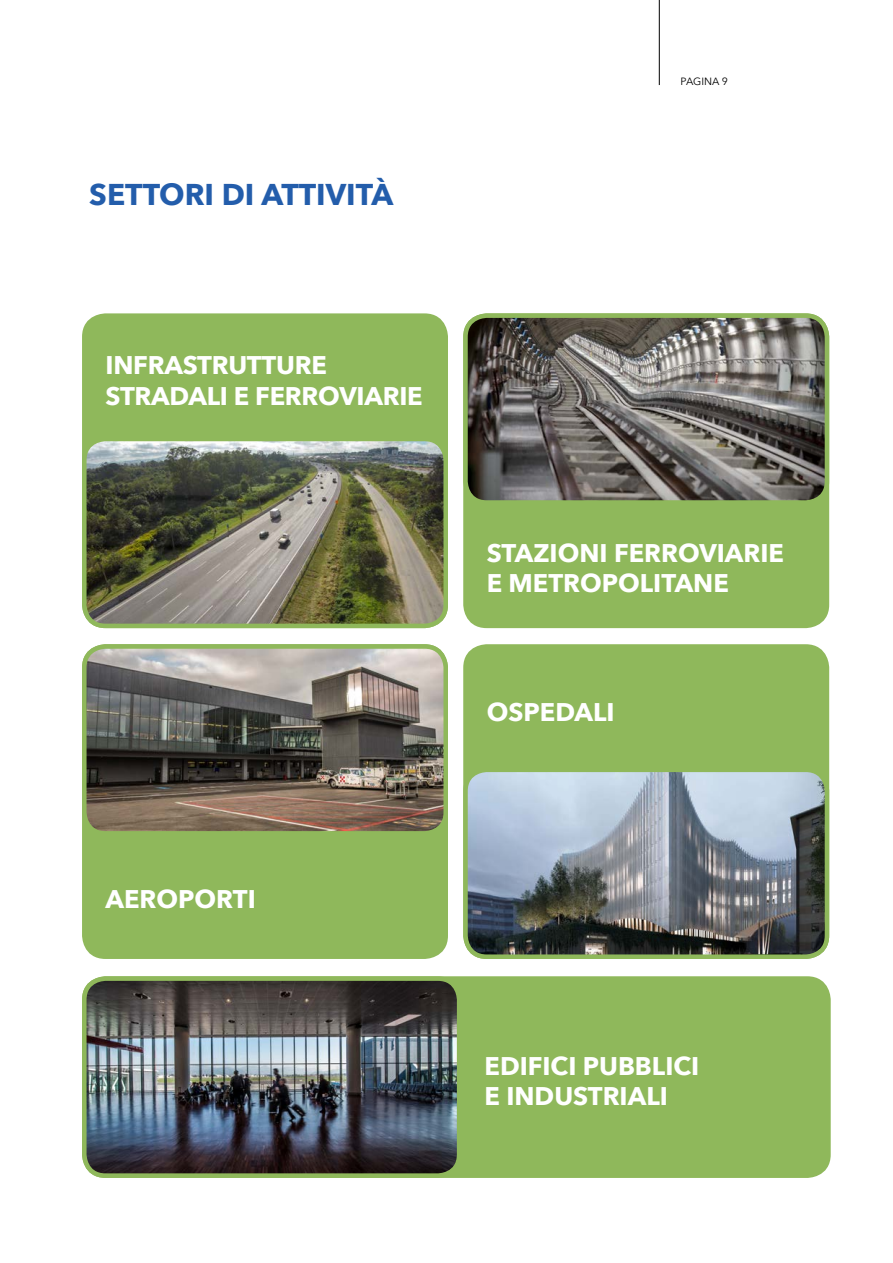
<style>
.page{position:relative;width:893px;height:1263px;background:#fff}
.page>*{position:absolute;margin:0;border:0;box-sizing:border-box;transform-origin:0 0}
.t1{font:700 30px "Avenir Next";color:#235dab}
.t2{font:700 25.5px/30.6px "Avenir Next";color:#fff}
.t3{font:10.5px "Avenir Next";color:#000}
</style>
<div class="page">
<hr style="left:659px;top:0;width:1px;height:85px;background:#000">
<div style="left:84px;top:646px;width:362px;height:311px;background:#8fb85b;border-radius:21px"></div>
<div style="left:82px;top:644px;width:366px;height:315px;border:4px solid #8fb85b;border-radius:21px"></div>
<div style="left:465px;top:646px;width:362px;height:311px;background:#8fb85b;border-radius:21px"></div>
<div style="left:463px;top:644px;width:366px;height:315px;border:4px solid #8fb85b;border-radius:21px"></div>
<div style="left:84px;top:316px;width:362px;height:310px;background:#8fb85b;border-radius:21px"></div>
<div style="left:82px;top:313px;width:366px;height:315px;border:4px solid #8fb85b;border-radius:21px"></div>
<div style="left:465px;top:316px;width:362px;height:310px;background:#8fb85b;border-radius:21px"></div>
<div style="left:463px;top:313px;width:366px;height:315px;border:4px solid #8fb85b;border-radius:21px"></div>
<div style="left:84px;top:978px;width:744px;height:198px;background:#8fb85b;border-radius:21px"></div>
<div style="left:82px;top:976px;width:749px;height:202px;border:4px solid #8fb85b;border-radius:21px"></div>
<img style="left:465px;top:770px;width:362px;height:184px">
<div style="left:463px;top:768px;width:366px;height:191px;border:4px solid #8fb85b;border-radius:21px"></div>
<img style="left:87px;top:979px;width:372px;height:196px">
<div style="left:82px;top:976px;width:379px;height:202px;border:4px solid #8fb85b;border-radius:21px"></div>
<img style="left:84px;top:439px;width:362px;height:186px">
<div style="left:82px;top:437px;width:366px;height:191px;border:4px solid #8fb85b;border-radius:21px"></div>
<img style="left:84px;top:649px;width:362px;height:184px">
<div style="left:82px;top:644px;width:366px;height:191px;border:4px solid #8fb85b;border-radius:21px"></div>
<img style="left:465px;top:318px;width:362px;height:184px">
<div style="left:463px;top:313px;width:366px;height:192px;border:4px solid #8fb85b;border-radius:21px"></div>
<p class="t1" style="left:89px;top:169px;width:306px">SETTORI DI ATTIVITÀ</p>
<p class="t2" style="left:106px;top:350px;width:319px">INFRASTRUTTURE<br>STRADALI E FERROVIARIE</p>
<p class="t3" style="left:681px;top:73px;width:49px">PAGINA 9</p>
<p class="t2" style="left:487px;top:537px;width:299px">STAZIONI FERROVIARIE<br>E METROPOLITANE</p>
<p class="t2" style="left:487px;top:696px;width:129px">OSPEDALI</p>
<p class="t2" style="left:106px;top:883px;width:152px">AEROPORTI</p>
<p class="t2" style="left:484px;top:1050px;width:216px">EDIFICI PUBBLICI<br>E INDUSTRIALI</p>
</div>
